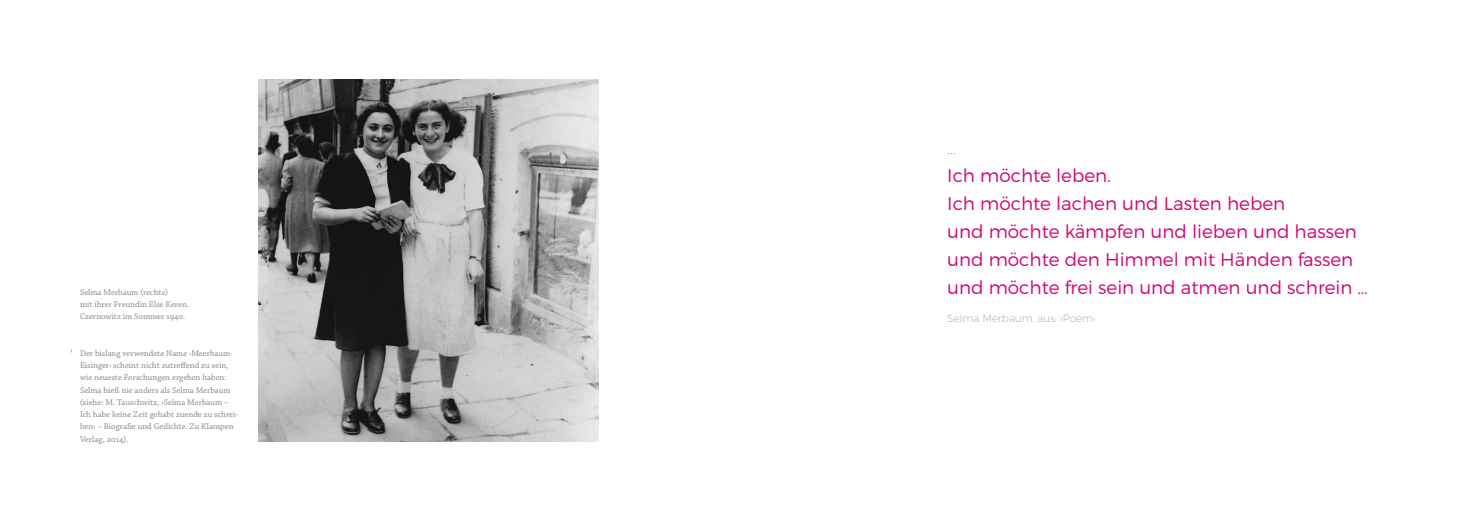
<style>
.page{position:relative;width:1474px;height:521px;background:#fff}
.page>*{position:absolute;margin:0;border:0;box-sizing:border-box;transform-origin:0 0}
.t1{font:300 18.38px/28px "Montserrat";color:#d60071}
.t2{font:100 18.38px "Montserrat";color:#d60071}
.t3{font:200 10.5px "Montserrat";color:#b18dc0}
.t4{font:8.75px/12.2px "Chaparral Pro";color:#868786}
</style>
<div class="page">
<img style="left:258px;top:79px;width:340px;height:362px">
<p class="t4" style="left:80px;top:286px;width:110px">Selma Merbaum (rechts)<br>mit ihrer Freundin Else Keren.<br>Czernowitz im Sommer 1940.</p>
<p class="t4" style="left:80px;top:347px;width:160px;text-indent:-10px">1 Der bislang verwendete Name ›Meerbaum-Eisinger‹ scheint nicht zutreffend zu sein, wie neueste Forschungen ergeben haben:<br>Selma hieß nie anders als Selma Merbaum (siehe: M. Tauschwitz, ›Selma Merbaum – Ich habe keine Zeit gehabt zuende zu schrei&shy;ben‹ – Biografie und Gedichte. Zu Klampen Verlag, 2014).</p>
<h1 class="t2" style="left:947px;top:136px;width:11px">…</h1>
<h1 class="t1" style="left:947px;top:161px;width:422px">Ich möchte leben.<br>Ich möchte lachen und Lasten heben<br>und möchte kämpfen und lieben und hassen und möchte den Himmel mit Händen fassen und möchte frei sein und atmen und schrein …</h1>
<p class="t3" style="left:947px;top:312px;width:150px">Selma Merbaum, aus: ›Poem‹</p>
</div>
